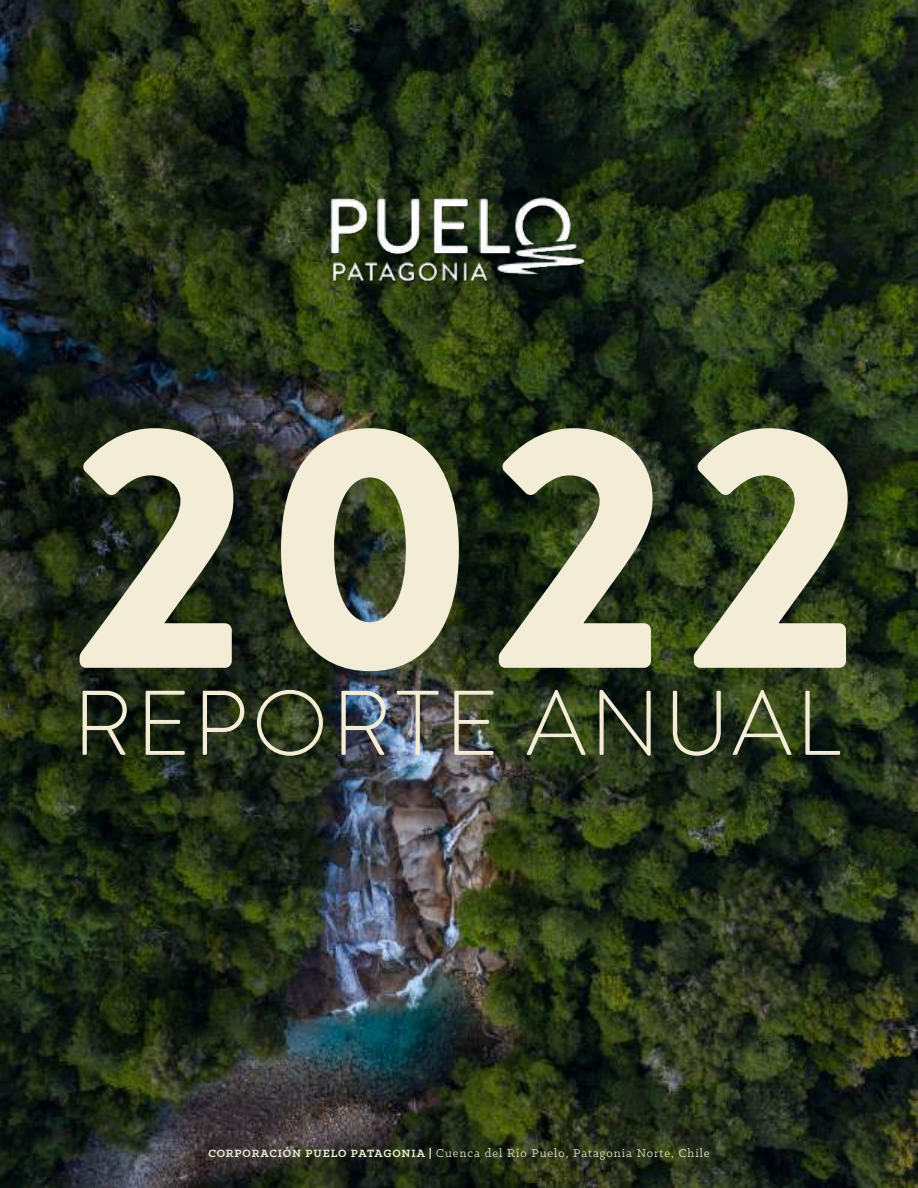
<style>
.page{position:relative;width:918px;height:1188px;background:#fff}
.page>*{position:absolute;margin:0;border:0;box-sizing:border-box;transform-origin:0 0}
.t1{font:900 337.5px "Brandon Text";color:#f3ecd6}
.t2{font:300 91.5px "Brandon Text";letter-spacing:.045em;color:#f3ecd6}
.t3{font:12.75px "Klinic Slab";letter-spacing:.075em;color:#ecf1d0}
.s1{font-weight:700;font-size:12px}
</style>
<div class="page">
<img style="left:0;top:0;width:918px;height:1188px">
<img style="left:281px;top:147px;width:356px;height:185px">
<h1 class="t1" style="left:67px;top:312px;width:802px">2022</h1>
<h2 class="t2" style="left:73px;top:661px;width:770px">REPORTE ANUAL</h2>
<p class="t3" style="left:208px;top:1145px;width:503px"><span class="s1">CORPORACIÓN PUELO PATAGONIA |</span> Cuenca del Río Puelo, Patagonia Norte, Chile</p>
</div>
